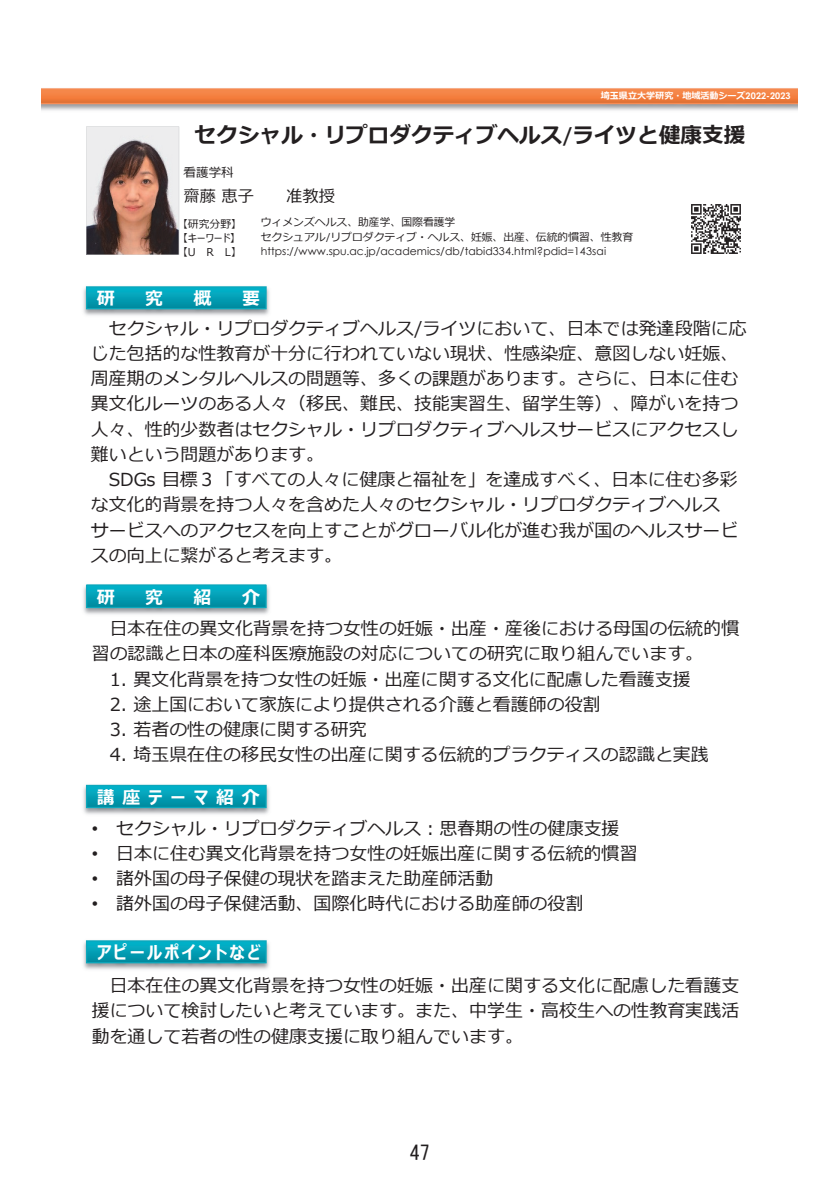
<style>
.page{position:relative;width:840px;height:1191px;background:#fff}
.page>*{position:absolute;margin:0;border:0;box-sizing:border-box;transform-origin:0 0}
.t1{font:700 21.6px "Meiryo";color:#231f20}
.t2{font:20px "MS Gothic";color:#231f20}
.t3{font:18px/25.2px "Meiryo";color:#231f20}
.t4{font:700 18px "Meiryo UI";letter-spacing:.115em;color:#fff}
.t5{font:700 18px "Meiryo UI";letter-spacing:.435em;color:#fff}
.t6{font:16.2px "Meiryo";color:#231f20}
.t7{font:12.6px "Meiryo";color:#231f20}
.t8{font:10.8px "Century Gothic";color:#231f20}
.t9{font:10.8px "Meiryo";color:#231f20}
.t10{font:10.8px/14px "Meiryo UI";letter-spacing:.005em;color:#231f20;text-align:justify}
.t11{font:700 9px "Meiryo";color:#fff}
.s1{font-family:"Century Gothic"}
.s2{font-family:"Arial"}
</style>
<div class="page">
<img style="left:42px;top:88px;width:755px;height:23px">
<img style="left:691px;top:204px;width:50px;height:50px">
<img style="left:83px;top:286px;width:187px;height:30px">
<img style="left:83px;top:784px;width:187px;height:31px">
<img style="left:83px;top:940px;width:187px;height:30px">
<img style="left:83px;top:584px;width:187px;height:31px">
<svg style="left:86px;top:127px;width:93px;height:128px;background:#9d857e"></svg>
<p class="t11" style="left:600px;top:89px;width:191px">埼⽟県⽴⼤学研究・地域活動シーズ<span class="s1">2022-2023</span></p>
<p class="t1" style="left:195px;top:120px;width:551px">セクシャル・リプロダクティブヘルス<span class="s1">/</span>ライツと健康⽀援</p>
<p class="t7" style="left:183px;top:163px;width:52px">看護学科</p>
<p class="t9" style="left:261px;top:215px;width:196px">ウィメンズヘルス、助産学、国際看護学</p>
<p class="t6" style="left:183px;top:184px;width:72px">齋藤恵⼦</p>
<p class="t6" style="left:286px;top:184px;width:50px">准教授</p>
<p class="t9" style="left:261px;top:230px;width:373px">セクシュアル<span class="s1">/</span>リプロダクティブ・ヘルス、妊娠、出産、伝統的慣習、性教育</p>
<p class="t8" style="left:261px;top:244px;width:347px">https://www.spu.ac.jp/academics/db/tabid334.html?pdid=143sai</p>
<p class="t10" style="left:182px;top:217px;width:55px">【研究分野】【キーワード】【U R L】</p>
<p class="t4" style="left:97px;top:285px;width:19px">研</p>
<p class="t4" style="left:145px;top:285px;width:19px">究</p>
<p class="t4" style="left:193px;top:285px;width:19px">概</p>
<p class="t4" style="left:242px;top:285px;width:19px">要</p>
<p class="t3" style="left:91px;top:317px;width:657px;text-indent:18px">セクシャル・リプロダクティブヘルス/ライツにおいて、⽇本では発達段階に応じた包括的な性教育が⼗分に⾏われていない現状、性感染症、意図しない妊娠、周産期のメンタルヘルスの問題等、多くの課題があります。さらに、⽇本に住む異⽂化ルーツのある⼈々（移⺠、難⺠、技能実習⽣、留学⽣等）、障がいを持つ⼈々、性的少数者はセクシャル・リプロダクティブヘルスサービスにアクセスし難いという問題があります。</p>
<p class="t3" style="left:91px;top:468px;width:648px;text-indent:18px">SDGs ⽬標３「すべての⼈々に健康と福祉を」を達成すべく、⽇本に住む多彩な⽂化的背景を持つ⼈々を含めた⼈々のセクシャル・リプロダクティブヘルスサービスへのアクセスを向上すことがグローバル化が進む我が国のヘルスサービスの向上に繋がると考えます。</p>
<p class="t4" style="left:97px;top:584px;width:19px">研</p>
<p class="t4" style="left:145px;top:584px;width:19px">究</p>
<p class="t4" style="left:193px;top:584px;width:19px">紹</p>
<p class="t4" style="left:242px;top:584px;width:19px">介</p>
<p class="t3" style="left:92px;top:617px;width:648px;text-indent:18px">⽇本在住の異⽂化背景を持つ⼥性の妊娠・出産・産後における⺟国の伝統的慣習の認識と⽇本の産科医療施設の対応についての研究に取り組んでいます。</p>
<p class="t3" style="left:110px;top:667px;width:582px">1. 異⽂化背景を持つ⼥性の妊娠・出産に関する⽂化に配慮した看護⽀援</p>
<p class="t3" style="left:110px;top:692px;width:492px">2. 途上国において家族により提供される介護と看護師の役割</p>
<p class="t3" style="left:110px;top:718px;width:258px">3. 若者の性の健康に関する研究</p>
<p class="t3" style="left:110px;top:743px;width:600px">4. 埼⽟県在住の移⺠⼥性の出産に関する伝統的プラクティスの認識と実践</p>
<p class="t5" style="left:97px;top:784px;width:164px">講座テーマ紹介</p>
<p class="t3" style="left:92px;top:816px;width:529px"><span class="s2">•</span> セクシャル・リプロダクティブヘルス︓思春期の性の健康⽀援</p>
<p class="t3" style="left:92px;top:842px;width:547px"><span class="s2">•</span> ⽇本に住む異⽂化背景を持つ⼥性の妊娠出産に関する伝統的慣習</p>
<p class="t3" style="left:92px;top:867px;width:403px"><span class="s2">•</span> 諸外国の⺟⼦保健の現状を踏まえた助産師活動</p>
<p class="t3" style="left:92px;top:892px;width:493px"><span class="s2">•</span> 諸外国の⺟⼦保健活動、国際化時代における助産師の役割</p>
<p class="t4" style="left:97px;top:940px;width:164px">アピールポイントなど</p>
<p class="t3" style="left:92px;top:973px;width:648px;text-align:justify;text-indent:18px">⽇本在住の異⽂化背景を持つ⼥性の妊娠・出産に関する⽂化に配慮した看護⽀援について検討したいと考えています。また、中学⽣・⾼校⽣への性教育実践活動を通して若者の性の健康⽀援に取り組んでいます。</p>
<p class="t2" style="left:410px;top:1142px;width:21px">47</p>
</div>
